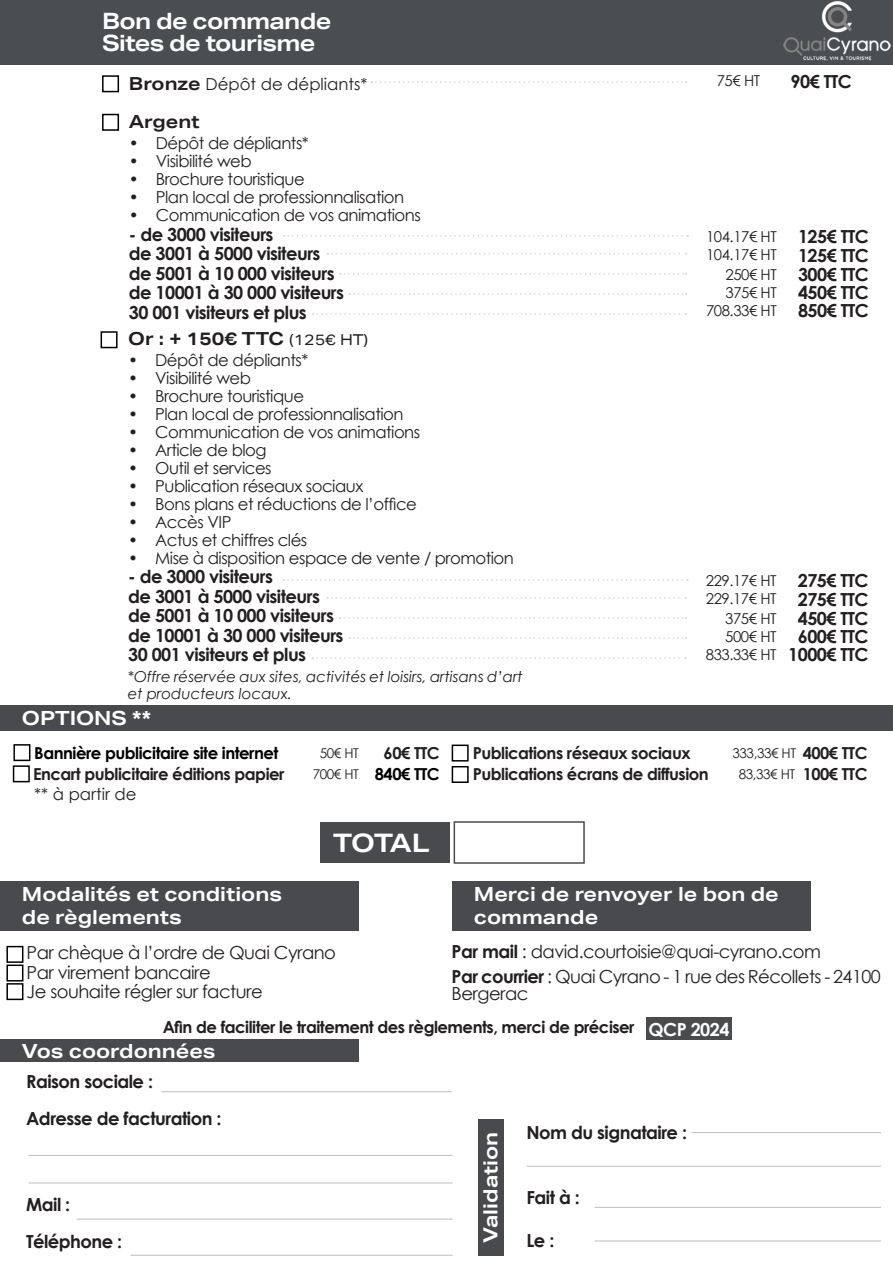
<style>
.page{position:relative;width:893px;height:1263px;background:#fff}
.page>*{position:absolute;margin:0;border:0;box-sizing:border-box;transform-origin:0 0}
.t1{font:700 25.5px "Aktiv Grotesk Ex";letter-spacing:-.035em;color:#fff}
.t2{font:700 22.5px "Aktiv Grotesk Ex";letter-spacing:-.03em;color:#fff}
.t3{font:700 19.5px/23.4px "Aktiv Grotesk Ex";color:#fff}
.t4{font:700 18px "Century Gothic";letter-spacing:-.03em;color:#231f20}
.t5{font:18px/19.5px "Century Gothic";letter-spacing:-.03em;color:#231f20}
.t6{font:700 18px "Aktiv Grotesk Ex";color:#231f20}
.t7{font:700 18px "Century Gothic";letter-spacing:-.03em;color:#fff}
.t8{font:16.5px "Century Gothic";letter-spacing:-.03em;color:#231f20}
.t9{font:700 16.5px "Century Gothic";letter-spacing:-.03em;color:#231f20}
.t10{font:16.5px "Century Gothic";color:#231f20}
.t11{font:700 16.5px "Century Gothic";letter-spacing:-.03em;color:#000001}
.t12{font:700 16.5px "Century Gothic";letter-spacing:-.03em;color:#000}
.t13{font:15px "Century Gothic";letter-spacing:-.03em;color:#231f20}
.t14{font:italic 15px/16.5px "Century Gothic";color:#231f20}
.t15{font:13.5px "Century Gothic";letter-spacing:-.03em;color:#231f20}
.s1{font-family:"Aktiv Grotesk Ex";font-weight:700;font-size:18px}
.s2{font-weight:400;font-size:15px}
.s3{font-weight:700}
</style>
<div class="page">
<div style="left:0;top:0;width:893px;height:64px;background:#4b4e50"></div>
<div style="left:102px;top:75px;width:17px;height:17px;border:2px solid #000"></div>
<div style="left:102px;top:114px;width:17px;height:17px;border:2px solid #000"></div>
<div style="left:101px;top:331px;width:17px;height:17px;border:2px solid #000"></div>
<svg style="left:371px;top:81px;width:316px;height:2px"></svg>
<svg style="left:327px;top:253px;width:360px;height:1px"></svg>
<svg style="left:327px;top:597px;width:359px;height:2px"></svg>
<svg style="left:340px;top:273px;width:347px;height:2px"></svg>
<svg style="left:340px;top:617px;width:346px;height:2px"></svg>
<svg style="left:349px;top:293px;width:338px;height:2px"></svg>
<svg style="left:349px;top:637px;width:337px;height:2px"></svg>
<svg style="left:284px;top:235px;width:404px;height:2px"></svg>
<svg style="left:283px;top:579px;width:405px;height:2px"></svg>
<svg style="left:313px;top:313px;width:373px;height:2px"></svg>
<svg style="left:312px;top:657px;width:374px;height:2px"></svg>
<div style="left:6px;top:946px;width:17px;height:17px;border:2px solid #000"></div>
<div style="left:13px;top:744px;width:17px;height:17px;border:2px solid #000"></div>
<div style="left:13px;top:765px;width:17px;height:17px;border:2px solid #000"></div>
<div style="left:452px;top:744px;width:17px;height:17px;border:2px solid #000"></div>
<div style="left:452px;top:766px;width:17px;height:17px;border:2px solid #000"></div>
<div style="left:6px;top:964px;width:17px;height:17px;border:2px solid #000"></div>
<div style="left:6px;top:983px;width:17px;height:17px;border:2px solid #000"></div>
<div style="left:1px;top:705px;width:892px;height:25px;background:#494a4d"></div>
<div style="left:320px;top:822px;width:130px;height:41px;background:#494a4d"></div>
<div style="left:454px;top:821px;width:131px;height:43px;border:2px solid #494b4d"></div>
<div style="left:1px;top:1040px;width:358px;height:22px;background:#494a4d"></div>
<div style="left:478px;top:1119px;width:25px;height:136px;background:#494a4d"></div>
<div style="left:1px;top:881px;width:358px;height:49px;background:#494a4d"></div>
<div style="left:453px;top:881px;width:358px;height:49px;background:#494a4d"></div>
<div style="left:646px;top:1018px;width:86px;height:22px;background:#494b4d"></div>
<hr style="left:162px;top:1091px;width:290px;height:1px;background:#bcbdc0">
<hr style="left:77px;top:1219px;width:376px;height:1px;background:#bcbdc0">
<hr style="left:131px;top:1255px;width:322px;height:1px;background:#bcbdc0">
<hr style="left:595px;top:1207px;width:286px;height:1px;background:#bcbdc0">
<hr style="left:595px;top:1240px;width:286px;height:1px;background:#bcbdc0">
<hr style="left:692px;top:1132px;width:189px;height:1px;background:#bcbdc0">
<hr style="left:527px;top:1166px;width:354px;height:1px;background:#bcbdc0">
<hr style="left:29px;top:1155px;width:424px;height:1px;background:#bcbdc0">
<hr style="left:29px;top:1182px;width:424px;height:1px;background:#bcbdc0">
<img style="left:765px;top:1px;width:128px;height:64px">
<p class="t2" style="left:102px;top:7px;width:231px">Bon de commande</p>
<p class="t2" style="left:102px;top:30px;width:215px">Sites de tourisme</p>
<p class="t10" style="left:129px;top:73px;width:240px"><span class="s1">Bronze</span> Dépôt de dépliants*</p>
<p class="t6" style="left:129px;top:111px;width:72px">Argent</p>
<p class="t8" style="left:129px;top:132px;width:182px">• Dépôt de dépliants*</p>
<p class="t8" style="left:129px;top:150px;width:124px">• Visibilité web</p>
<p class="t8" style="left:129px;top:168px;width:177px">• Brochure touristique</p>
<p class="t8" style="left:129px;top:186px;width:277px">• Plan local de professionnalisation</p>
<p class="t8" style="left:129px;top:204px;width:294px">• Communication de vos animations</p>
<p class="t4" style="left:129px;top:221px;width:146px">- de 3000 visiteurs</p>
<p class="t4" style="left:129px;top:240px;width:193px">de 3001 à 5000 visiteurs</p>
<p class="t4" style="left:129px;top:260px;width:207px">de 5001 à 10 000 visiteurs</p>
<p class="t4" style="left:129px;top:279px;width:217px">de 10001 à 30 000 visiteurs</p>
<p class="t4" style="left:129px;top:299px;width:180px">30 001 visiteurs et plus</p>
<p class="t6" style="left:128px;top:327px;width:242px">Or : + 150€ TTC <span class="s2">(125€ HT)</span></p>
<p class="t8" style="left:128px;top:348px;width:182px">• Dépôt de dépliants*</p>
<p class="t8" style="left:128px;top:366px;width:124px">• Visibilité web</p>
<p class="t8" style="left:128px;top:384px;width:177px">• Brochure touristique</p>
<p class="t8" style="left:128px;top:402px;width:277px">• Plan local de professionnalisation</p>
<p class="t8" style="left:128px;top:420px;width:294px">• Communication de vos animations</p>
<p class="t8" style="left:128px;top:438px;width:140px">• Article de blog</p>
<p class="t8" style="left:128px;top:456px;width:145px">• Outil et services</p>
<p class="t8" style="left:128px;top:474px;width:237px">• Publication réseaux sociaux</p>
<p class="t8" style="left:128px;top:492px;width:290px">• Bons plans et réductions de l’office</p>
<p class="t8" style="left:128px;top:510px;width:105px">• Accès VIP</p>
<p class="t8" style="left:128px;top:528px;width:181px">• Actus et chiffres clés</p>
<p class="t8" style="left:128px;top:546px;width:387px">• Mise à disposition espace de vente / promotion</p>
<p class="t4" style="left:128px;top:563px;width:146px">- de 3000 visiteurs</p>
<p class="t4" style="left:128px;top:583px;width:193px">de 3001 à 5000 visiteurs</p>
<p class="t4" style="left:128px;top:602px;width:207px">de 5001 à 10 000 visiteurs</p>
<p class="t4" style="left:128px;top:622px;width:217px">de 10001 à 30 000 visiteurs</p>
<p class="t4" style="left:128px;top:641px;width:180px">30 001 visiteurs et plus</p>
<p class="t14" style="left:128px;top:668px;width:396px">*Offre réservée aux sites, activités et loisirs, artisans d’art et producteurs locaux.</p>
<p class="t3" style="left:22px;top:706px;width:131px">OPTIONS **</p>
<p class="t13" style="left:717px;top:70px;width:45px">75€ HT</p>
<p class="t4" style="left:791px;top:67px;width:63px">90€ TTC</p>
<p class="t13" style="left:706px;top:226px;width:72px">104.17€ HT</p>
<p class="t4" style="left:798px;top:223px;width:72px">125€ TTC</p>
<p class="t13" style="left:706px;top:244px;width:72px">104.17€ HT</p>
<p class="t4" style="left:798px;top:241px;width:72px">125€ TTC</p>
<p class="t13" style="left:725px;top:264px;width:53px">250€ HT</p>
<p class="t4" style="left:798px;top:261px;width:72px">300€ TTC</p>
<p class="t13" style="left:725px;top:282px;width:53px">375€ HT</p>
<p class="t4" style="left:798px;top:279px;width:72px">450€ TTC</p>
<p class="t13" style="left:706px;top:300px;width:72px">708.33€ HT</p>
<p class="t4" style="left:798px;top:297px;width:72px">850€ TTC</p>
<p class="t13" style="left:706px;top:570px;width:72px">229.17€ HT</p>
<p class="t4" style="left:798px;top:567px;width:72px">275€ TTC</p>
<p class="t13" style="left:706px;top:588px;width:72px">229.17€ HT</p>
<p class="t4" style="left:798px;top:585px;width:72px">275€ TTC</p>
<p class="t13" style="left:725px;top:608px;width:53px">375€ HT</p>
<p class="t4" style="left:798px;top:605px;width:72px">450€ TTC</p>
<p class="t13" style="left:725px;top:626px;width:53px">500€ HT</p>
<p class="t4" style="left:798px;top:623px;width:72px">600€ TTC</p>
<p class="t13" style="left:706px;top:644px;width:72px">833.33€ HT</p>
<p class="t4" style="left:788px;top:641px;width:82px">1000€ TTC</p>
<p class="t11" style="left:34px;top:740px;width:246px">Bannière publicitaire site internet</p>
<p class="t9" style="left:473px;top:740px;width:219px">Publications réseaux sociaux</p>
<p class="t9" style="left:33px;top:762px;width:253px">Encart publicitaire éditions papier</p>
<p class="t9" style="left:473px;top:762px;width:238px">Publications écrans de diffusion</p>
<p class="t9" style="left:384px;top:741px;width:58px">60€ TTC</p>
<p class="t12" style="left:375px;top:762px;width:66px">840€ TTC</p>
<p class="t15" style="left:320px;top:743px;width:41px">50€ HT</p>
<p class="t15" style="left:313px;top:765px;width:48px">700€ HT</p>
<p class="t10" style="left:34px;top:782px;width:104px">** à partir de</p>
<p class="t1" style="left:333px;top:827px;width:98px">TOTAL</p>
<p class="t9" style="left:803px;top:740px;width:66px">400€ TTC</p>
<p class="t9" style="left:803px;top:762px;width:66px">100€ TTC</p>
<p class="t15" style="left:732px;top:744px;width:65px">333,33€ HT</p>
<p class="t15" style="left:739px;top:765px;width:58px">83,33€ HT</p>
<p class="t3" style="left:22px;top:882px;width:262px">Modalités et conditions</p>
<p class="t3" style="left:22px;top:905px;width:161px">de règlements</p>
<p class="t3" style="left:474px;top:882px;width:306px">Merci de renvoyer le bon de commande</p>
<p class="t5" style="left:452px;top:941px;width:371px"><span class="s3">Par mail</span> : david.courtoisie@quai-cyrano.com</p>
<p class="t5" style="left:452px;top:968px;width:431px;line-height:16.5px"><span class="s3">Par courrier</span> : Quai Cyrano - 1 rue des Récollets - 24100<br>Bergerac</p>
<p class="t5" style="left:27px;top:943px;width:311px">Par chèque à l’ordre de Quai Cyrano<br>Par virement bancaire<br>Je souhaite régler sur facture</p>
<p class="t9" style="left:163px;top:1014px;width:473px">Afin de faciliter le traitement des règlements, merci de préciser</p>
<p class="t7" style="left:649px;top:1015px;width:82px">QCP 2024</p>
<p class="t3" style="left:22px;top:1039px;width:195px">Vos coordonnées</p>
<p class="t4" style="left:26px;top:1068px;width:128px">Raison sociale :</p>
<p class="t4" style="left:26px;top:1105px;width:197px">Adresse de facturation :</p>
<p class="t4" style="left:26px;top:1191px;width:46px">Mail :</p>
<p class="t4" style="left:26px;top:1228px;width:98px">Téléphone :</p>
<p class="t3" style="left:479px;top:1242px;width:112px;rotate:-90deg">Validation</p>
<p class="t4" style="left:526px;top:1119px;width:162px">Nom du signataire :</p>
<p class="t4" style="left:526px;top:1184px;width:55px">Fait à :</p>
<p class="t4" style="left:526px;top:1227px;width:29px">Le :</p>
</div>
